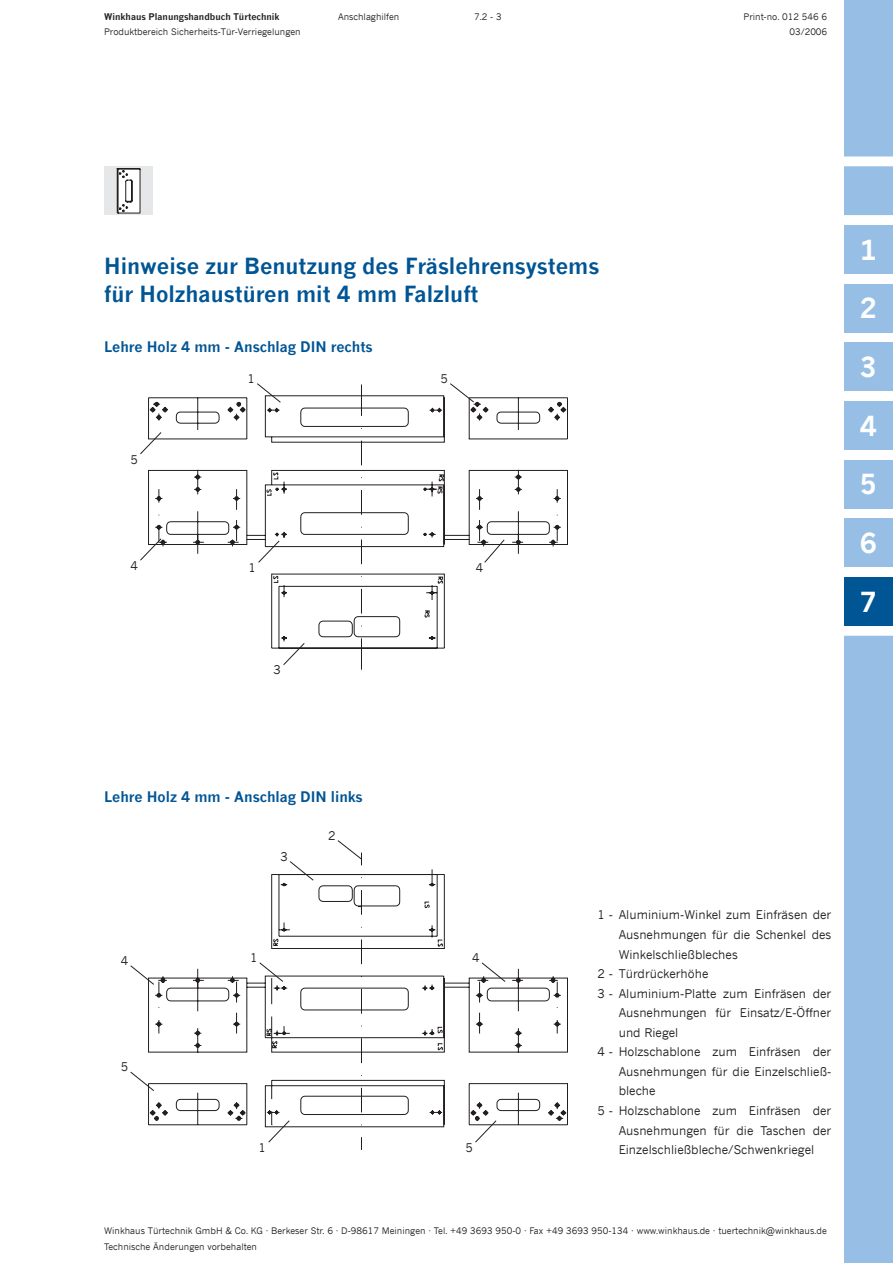
<style>
.page{position:relative;width:893px;height:1263px;background:#fff}
.page>*{position:absolute;margin:0;border:0;box-sizing:border-box;transform-origin:0 0}
.t1{font:700 27px/58.7px "News Gothic";color:#fff;text-align:justify}
.t2{font:700 21.75px/28.5px "News Gothic";color:#005595}
.t3{font:700 14.25px "News Gothic";color:#005595}
.t4{font:12px "News Gothic";color:#231f20}
.t5{font:9px/15.8px "News Gothic";color:#231f20}
.t6{font:700 9px "News Gothic";color:#231f20}
</style>
<div class="page">
<div style="left:844px;top:0;width:49px;height:156px;background:#97bfe6"></div>
<div style="left:844px;top:636px;width:49px;height:627px;background:#97bfe6"></div>
<div style="left:844px;top:166px;width:49px;height:49px;background:#97bfe6"></div>
<div style="left:844px;top:225px;width:49px;height:49px;background:#97bfe6"></div>
<div style="left:844px;top:401px;width:49px;height:49px;background:#97bfe6"></div>
<div style="left:844px;top:460px;width:49px;height:49px;background:#97bfe6"></div>
<div style="left:844px;top:518px;width:49px;height:49px;background:#97bfe6"></div>
<div style="left:844px;top:577px;width:49px;height:49px;background:#005595"></div>
<div style="left:844px;top:342px;width:49px;height:49px;background:#97bfe6"></div>
<div style="left:844px;top:284px;width:49px;height:49px;background:#97bfe6"></div>
<div style="left:104px;top:166px;width:49px;height:49px;background:#e6e7e9"></div>
<svg style="left:117px;top:168px;width:23px;height:45px"></svg>
<svg style="left:148px;top:384px;width:420px;height:766px"></svg>
<svg style="left:484px;top:539px;width:21px;height:24px"></svg>
<svg style="left:283px;top:643px;width:22px;height:22px"></svg>
<svg style="left:450px;top:383px;width:24px;height:19px"></svg>
<svg style="left:258px;top:540px;width:22px;height:23px"></svg>
<svg style="left:140px;top:538px;width:21px;height:23px"></svg>
<svg style="left:257px;top:383px;width:24px;height:20px"></svg>
<svg style="left:140px;top:432px;width:21px;height:22px"></svg>
<svg style="left:475px;top:1120px;width:21px;height:22px"></svg>
<svg style="left:337px;top:840px;width:25px;height:19px"></svg>
<svg style="left:268px;top:1120px;width:22px;height:22px"></svg>
<svg style="left:290px;top:861px;width:24px;height:20px"></svg>
<svg style="left:481px;top:962px;width:25px;height:20px"></svg>
<svg style="left:259px;top:962px;width:24px;height:20px"></svg>
<svg style="left:130px;top:965px;width:24px;height:20px"></svg>
<svg style="left:130px;top:1071px;width:24px;height:20px"></svg>
<p class="t6" style="left:104px;top:11px;width:177px">Winkhaus Planungshandbuch Türtechnik</p>
<p class="t5" style="left:338px;top:8px;width:63px">Anschlaghilfen</p>
<p class="t5" style="left:474px;top:8px;width:21px">7.2 -</p>
<p class="t5" style="left:744px;top:8px;width:85px">Print-no. 012 546 6</p>
<p class="t5" style="left:104px;top:24px;width:198px">Produktbereich Sicherheits-Tür-Verriegelungen</p>
<p class="t5" style="left:789px;top:24px;width:39px">03/2006</p>
<h2 class="t2" style="left:104px;top:251px;width:496px">Hinweise zur Benutzung des Fräslehrensystems für Holzhaustüren mit 4 mm Falzluft</h2>
<p class="t3" style="left:104px;top:338px;width:270px">Lehre Holz 4 mm - Anschlag DIN rechts</p>
<p class="t4" style="left:130px;top:452px;width:9px">5</p>
<p class="t4" style="left:248px;top:371px;width:9px">1</p>
<p class="t4" style="left:130px;top:558px;width:9px">4</p>
<p class="t4" style="left:248px;top:560px;width:9px">1</p>
<p class="t4" style="left:274px;top:663px;width:9px">3</p>
<p class="t4" style="left:441px;top:371px;width:9px">5</p>
<p class="t4" style="left:476px;top:560px;width:9px">4</p>
<h1 class="t1" style="left:860px;top:220px;width:19px">1</h1>
<h1 class="t1" style="left:860px;top:278px;width:19px">2</h1>
<h1 class="t1" style="left:860px;top:337px;width:19px">3</h1>
<h1 class="t1" style="left:860px;top:396px;width:19px">4<br>5<br>6<br>7</h1>
<p class="t3" style="left:104px;top:788px;width:260px">Lehre Holz 4 mm - Anschlag DIN links</p>
<p class="t4" style="left:280px;top:849px;width:9px">3</p>
<p class="t4" style="left:328px;top:828px;width:9px">2</p>
<p class="t4" style="left:121px;top:953px;width:9px">4</p>
<p class="t4" style="left:250px;top:950px;width:9px">1</p>
<p class="t4" style="left:472px;top:950px;width:9px">4</p>
<p class="t4" style="left:121px;top:1059px;width:9px">5</p>
<p class="t4" style="left:259px;top:1140px;width:9px">1</p>
<p class="t4" style="left:465px;top:1140px;width:9px">5</p>
<p class="t4" style="left:597px;top:908px;width:235px">1 - Aluminium-Winkel zum Einfräsen der</p>
<p class="t4" style="left:619px;top:927px;width:214px">Ausnehmungen für die Schenkel des</p>
<p class="t4" style="left:619px;top:947px;width:121px">Winkelschließbleches</p>
<p class="t4" style="left:597px;top:966px;width:112px">2 - Türdrückerhöhe</p>
<p class="t4" style="left:597px;top:986px;width:235px">3 - Aluminium-Platte zum Einfräsen der</p>
<p class="t4" style="left:619px;top:1005px;width:214px">Ausnehmungen für Einsatz/E-Öffner</p>
<p class="t4" style="left:619px;top:1025px;width:61px">und Riegel</p>
<p class="t4" style="left:597px;top:1045px;width:235px">4 - Holzschablone zum Einfräsen der</p>
<p class="t4" style="left:619px;top:1064px;width:214px">Ausnehmungen für die Einzelschließ-</p>
<p class="t4" style="left:619px;top:1084px;width:38px">bleche</p>
<p class="t4" style="left:597px;top:1103px;width:235px">5 - Holzschablone zum Einfräsen der</p>
<p class="t4" style="left:619px;top:1123px;width:214px">Ausnehmungen für die Taschen der</p>
<p class="t4" style="left:619px;top:1142px;width:197px">Einzelschließbleche/Schwenkriegel</p>
<p class="t5" style="left:104px;top:1223px;width:724px">Winkhaus Türtechnik GmbH &amp; Co. KG · Berkeser Str. 6 · D-98617 Meiningen · Tel. +49 3693 950-0 · Fax +49 3693 950-134 · www.winkhaus.de · tuertechnik@winkhaus.de<br>Technische Änderungen vorbehalten</p>
</div>
